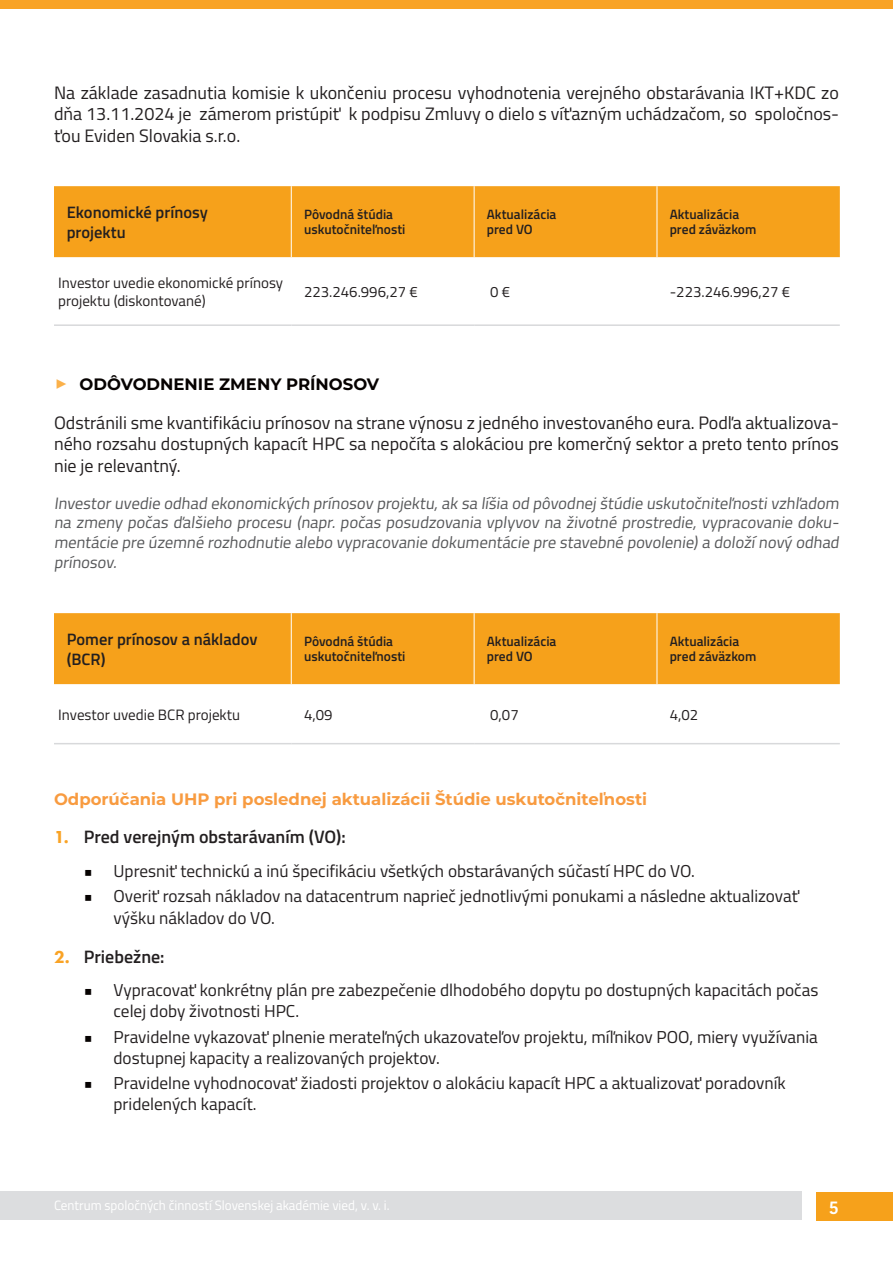
<style>
.page{position:relative;width:893px;height:1263px;background:#fff}
.page>*{position:absolute;margin:0;border:0;box-sizing:border-box;transform-origin:0 0}
.t1{font:18px/21.6px "Titillium";color:#231f20;text-align:justify}
.t2{font:600 18px "Titillium";color:#231f20}
.t3{font:600 18px "Kohinoor Bangla";color:#fff}
.t4{font:17.25px/21px "Titillium";color:#231f20}
.t5{font:16.5px/19.8px "Titillium";color:#57585a;text-align:justify}
.t6{font:700 16.5px "Montserrat";color:#f89b40}
.t7{font:600 16.5px/19.8px "Titillium";color:#231f20}
.t8{font:700 16.5px "Montserrat";color:#060201}
.t9{font:15px/18px "Titillium";color:#231f20}
.t10{font:600 13.5px/15px "Titillium";color:#231f20}
.t11{font:13.5px "Titillium";color:#fff}
.s1{font-weight:900;font-style:italic;font-size:22.5px;color:#fbb14a}
.s2{font-family:"Futura PT";font-weight:800;color:#f9a325}
.s3{font-family:"Montserrat";font-size:15px;color:#060201}
</style>
<div class="page">
<div style="left:0;top:1191px;width:802px;height:28px;background:#dcdddf"></div>
<div style="left:816px;top:1192px;width:77px;height:28px;background:#f6a11b"></div>
<div style="left:0;top:0;width:893px;height:9px;background:#f9a325"></div>
<div style="left:54px;top:186px;width:786px;height:71px;background:#f6a11b"></div>
<hr style="left:54px;top:324px;width:237px;height:2px;background:#d8d9db">
<hr style="left:291px;top:324px;width:183px;height:2px;background:#d8d9db">
<hr style="left:474px;top:324px;width:183px;height:2px;background:#d8d9db">
<hr style="left:657px;top:324px;width:183px;height:2px;background:#d8d9db">
<hr style="left:291px;top:186px;width:1px;height:71px;background:#fff">
<hr style="left:474px;top:186px;width:1px;height:71px;background:#fff">
<hr style="left:657px;top:186px;width:1px;height:71px;background:#fff">
<div style="left:54px;top:613px;width:786px;height:71px;background:#f6a11b"></div>
<hr style="left:54px;top:743px;width:237px;height:1px;background:#d8d9db">
<hr style="left:291px;top:743px;width:183px;height:1px;background:#d8d9db">
<hr style="left:474px;top:743px;width:183px;height:1px;background:#d8d9db">
<hr style="left:657px;top:743px;width:183px;height:1px;background:#d8d9db">
<hr style="left:291px;top:613px;width:1px;height:71px;background:#fff">
<hr style="left:474px;top:613px;width:1px;height:71px;background:#fff">
<hr style="left:657px;top:613px;width:1px;height:71px;background:#fff">
<p class="t1" style="left:54px;top:81px;width:786px">Na základe zasadnutia komisie k ukončeniu procesu vyhodnotenia verejného obstarávania IKT+KDC zo dňa 13.11.2024 je zámerom pristúpiť k podpisu Zmluvy o dielo s víťazným uchádzačom, so spoločnos&shy;ťou Eviden Slovakia s.r.o.</p>
<p class="t7" style="left:67px;top:201px;width:143px">Ekonomické prínosy</p>
<p class="t7" style="left:67px;top:221px;width:60px">projektu</p>
<p class="t10" style="left:304px;top:206px;width:103px">Pôvodná štúdia uskutočniteľnosti</p>
<p class="t10" style="left:487px;top:206px;width:71px">Aktualizácia</p>
<p class="t10" style="left:487px;top:221px;width:47px">pred VO</p>
<p class="t10" style="left:670px;top:206px;width:71px">Aktualizácia</p>
<p class="t10" style="left:670px;top:221px;width:88px">pred záväzkom</p>
<p class="t9" style="left:58px;top:273px;width:226px">Investor uvedie ekonomické prínosy projektu (diskontované)</p>
<p class="t9" style="left:304px;top:282px;width:115px">223.246.996,27 €</p>
<p class="t9" style="left:490px;top:282px;width:22px">0 €</p>
<p class="t9" style="left:670px;top:282px;width:122px">-223.246.996,27 €</p>
<p class="t8" style="left:54px;top:372px;width:327px"><span class="s1">▶</span> ODÔVODNENIE ZMENY PRÍNOSOV</p>
<p class="t1" style="left:54px;top:411px;width:786px">Odstránili sme kvantifikáciu prínosov na strane výnosu z jedného investovaného eura. Podľa aktualizova&shy;ného rozsahu dostupných kapacít HPC sa nepočíta s alokáciou pre komerčný sektor a preto tento prínos nie je relevantný.</p>
<p class="t5" style="left:54px;top:492px;width:789px">Investor uvedie odhad ekonomických prínosov projektu,ak sa líšia od pôvodnej štúdie uskutočniteľnostivzhľadom na zmeny počas ďalšieho procesu (napr. počas posudzovania vplyvov na životné prostredie, vypracovanie doku&shy;mentácie pre územné rozhodnutie alebo vypracovanie dokumentácie pre stavebné povolenie) a doloží nový odhad prínosov.</p>
<p class="t7" style="left:67px;top:628px;width:192px">Pomer prínosov a nákladov (BCR)</p>
<p class="t10" style="left:304px;top:633px;width:103px">Pôvodná štúdia uskutočniteľnosti</p>
<p class="t10" style="left:487px;top:633px;width:71px">Aktualizácia</p>
<p class="t10" style="left:487px;top:648px;width:47px">pred VO</p>
<p class="t10" style="left:670px;top:633px;width:71px">Aktualizácia</p>
<p class="t10" style="left:670px;top:648px;width:88px">pred záväzkom</p>
<p class="t9" style="left:58px;top:704px;width:183px">Investor uvedie BCR projektu</p>
<p class="t9" style="left:304px;top:704px;width:30px">4,09</p>
<p class="t9" style="left:490px;top:704px;width:30px">0,07</p>
<p class="t9" style="left:670px;top:704px;width:30px">4,02</p>
<p class="t6" style="left:54px;top:787px;width:595px">Odporúčania UHP pri poslednej aktualizácii Štúdie uskutočniteľnosti</p>
<p class="t2" style="left:54px;top:824px;width:293px"><span class="s2">1.</span> Pred verejným obstarávaním (VO):</p>
<p class="t4" style="left:84px;top:860px;width:613px"><span class="s3">■</span> Upresniť technickú a inú špecifikáciu všetkých obstarávaných súčastí HPC do VO.</p>
<p class="t4" style="left:114px;top:885px;width:687px;line-height:21.6px;text-indent:-30px"><span class="s3">■</span> Overiť rozsah nákladov na datacentrum naprieč jednotlivými ponukami a následne aktualizovať výšku nákladov do VO.</p>
<p class="t2" style="left:54px;top:943px;width:112px"><span class="s2">2.</span> Priebežne:</p>
<p class="t4" style="left:114px;top:979px;width:706px;text-indent:-30px"><span class="s3">■</span> Vypracovať konkrétny plán pre zabezpečenie dlhodobého dopytu po dostupných kapacitách počas celej doby životnosti HPC.</p>
<p class="t4" style="left:114px;top:1025px;width:706px;text-indent:-30px"><span class="s3">■</span> Pravidelne vykazovať plnenie merateľných ukazovateľov projektu, míľnikov POO, miery využívania dostupnej kapacity a realizovaných projektov.</p>
<p class="t4" style="left:114px;top:1071px;width:674px;text-indent:-30px"><span class="s3">■</span> Pravidelne vyhodnocovať žiadosti projektov o alokáciu kapacít HPC a aktualizovať poradovník pridelených kapacít.</p>
<p class="t11" style="left:54px;top:1196px;width:337px">Centrum spoločných činností Slovenskej akadémie vied, v. v. i.</p>
<p class="t3" style="left:829px;top:1192px;width:12px">5</p>
</div>
